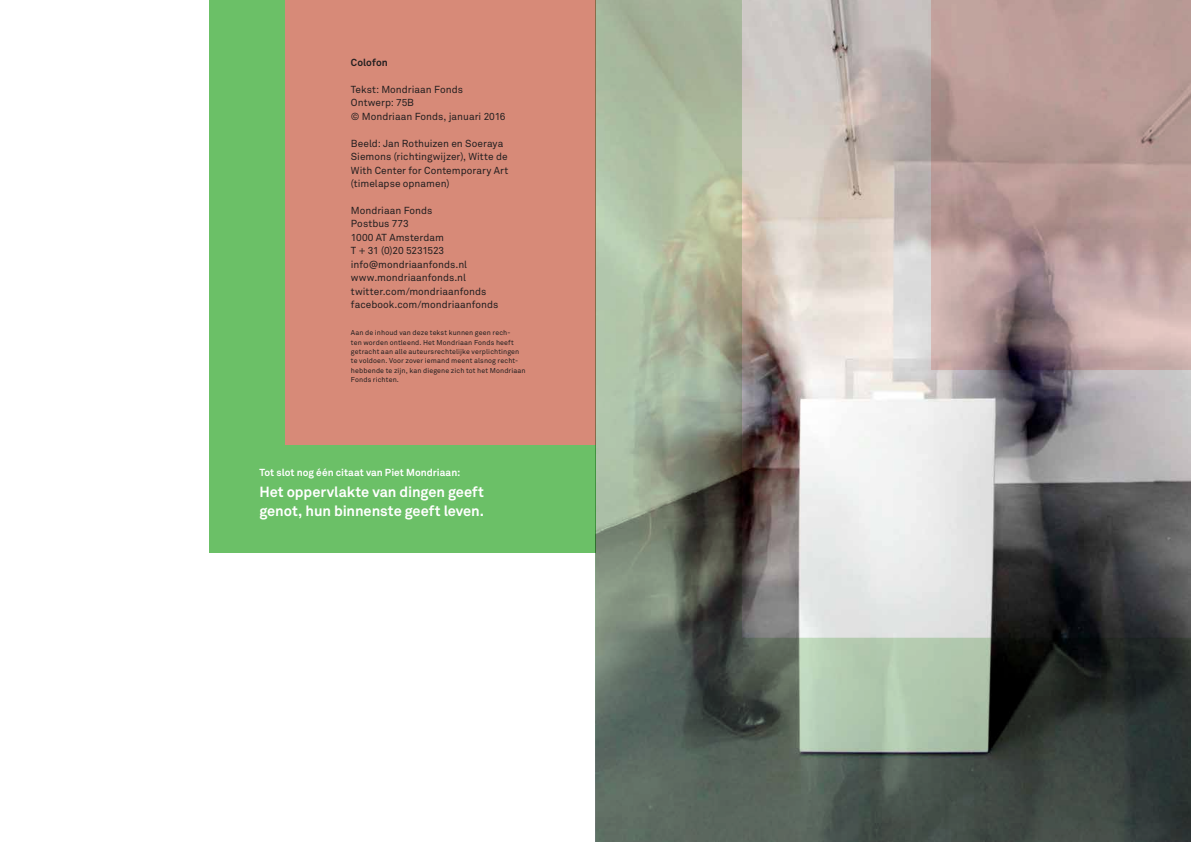
<style>
.page{position:relative;width:1191px;height:842px;background:#fff}
.page>*{position:absolute;margin:0;border:0;box-sizing:border-box;transform-origin:0 0}
.t1{font:700 14.6px/19.4px "Akkurat";letter-spacing:-.005em;color:#fff}
.t2{font:10.1px/13.4px "Akkurat";color:#231f20}
.t3{font:700 10.1px "Akkurat";letter-spacing:.005em;color:#fff}
.t4{font:700 10.1px "Akkurat";letter-spacing:.005em;color:#231f20}
.t5{font:7px/9.3px "Akkurat";letter-spacing:.015em;color:#231f20}
</style>
<div class="page">
<div style="left:209px;top:0;width:386px;height:553px;background:#6bc067"></div>
<div style="left:285px;top:0;width:310px;height:445px;background:#d78a78"></div>
<img style="left:595px;top:0;width:596px;height:842px">
<p class="t4" style="left:351px;top:56px;width:38px">Colofon</p>
<p class="t2" style="left:351px;top:83px;width:156px">Tekst: Mondriaan Fonds<br>Ontwerp: 75B<br>© Mondriaan Fonds, januari 2016</p>
<p class="t2" style="left:351px;top:137px;width:159px">Beeld: Jan Rothuizen en Soeraya<br>Siemons (richtingwijzer), Witte de<br>With Center for Contemporary Art (timelapse opnamen)</p>
<p class="t2" style="left:351px;top:204px;width:149px">Mondriaan Fonds<br>Postbus 773<br>1000 AT Amsterdam<br>T + 31 (0)20 5231523 info@mondriaanfonds.nl www.mondriaanfonds.nl twitter.com/mondriaanfonds facebook.com/mondriaanfonds</p>
<p class="t5" style="left:351px;top:328px;width:176px">Aan de inhoud van deze tekst kunnen geen rech-<br>ten worden ontleend. Het Mondriaan Fonds heeft getracht aan alle auteursrechtelijke verplichtingen te voldoen. Voor zover iemand meent alsnog recht&shy;hebbende te zijn, kan diegene zich tot het Mondriaan Fonds richten.</p>
<p class="t3" style="left:259px;top:466px;width:202px">Tot slot nog één citaat van Piet Mondriaan:</p>
<h1 class="t1" style="left:259px;top:482px;width:226px">Het oppervlakte van dingen geeft genot, hun binnenste geeft leven.</h1>
</div>
